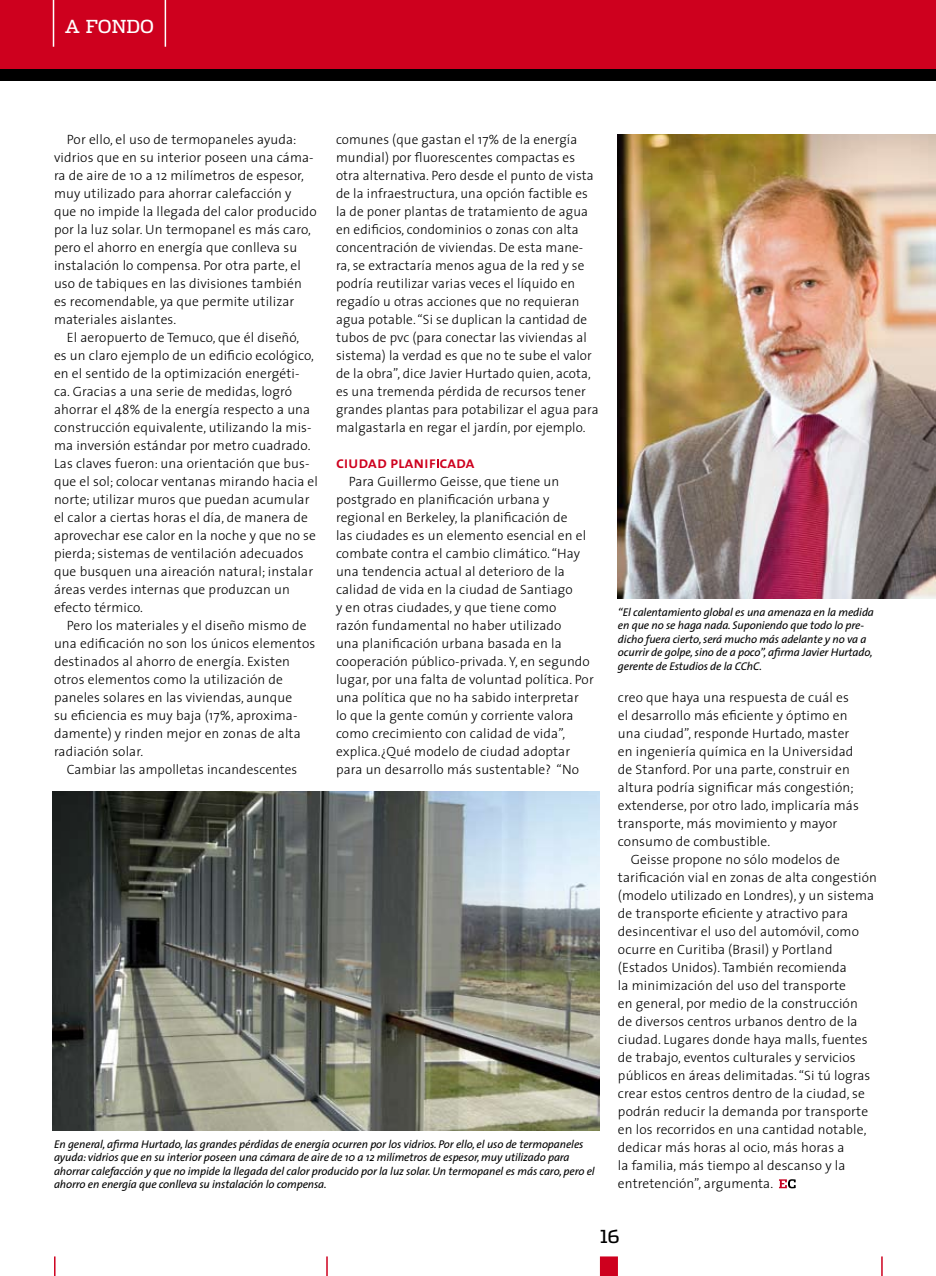
<style>
.page{position:relative;width:936px;height:1276px;background:#fff}
.page>*{position:absolute;margin:0;border:0;box-sizing:border-box;transform-origin:0 0}
.t1{font:18px "Dispatch";color:#fff}
.t2{font:18px "Dispatch";color:#000}
.t3{font:16.5px "The Sans Semi Bold Caps";letter-spacing:-.01em;color:#ce001e}
.t4{font:300 13.5px/18px "The Sans";letter-spacing:.01em;color:#000}
.t5{font:italic 11.25px/13.5px "The Sans";letter-spacing:-.01em;color:#000}
</style>
<div class="page">
<hr style="left:54px;top:1256px;width:2px;height:20px;background:#ce001e">
<svg style="left:881px;top:1256px;width:1px;height:20px"></svg>
<div style="left:600px;top:1256px;width:18px;height:20px;background:#ce001e"></div>
<hr style="left:326px;top:1256px;width:2px;height:20px;background:#ce001e">
<img style="left:618px;top:135px;width:317px;height:463px">
<div style="left:0;top:0;width:935px;height:72px;background:#ce001e"></div>
<div style="left:0;top:69px;width:935px;height:12px;background:#000"></div>
<hr style="left:53px;top:0;width:1px;height:47px;background:#fff">
<hr style="left:165px;top:0;width:1px;height:47px;background:#fff">
<svg style="left:779px;top:1179px;width:16px;height:9px"></svg>
<img style="left:53px;top:791px;width:547px;height:340px">
<h1 class="t1" style="left:65px;top:14px;width:91px">A FONDO</h1>
<p class="t4" style="left:54px;top:130px;width:264px;text-indent:13px">Por ello, el uso de termopaneles ayuda: vidrios que en su interior poseen una cáma&shy;ra de aire de 10 a 12 milímetros de espesor, muy utilizado para ahorrar calefacción y que no impide la llegada del calor producido por la luz solar. Un termopanel es más caro, pero el ahorro en energía que conlleva su instalación lo compensa. Por otra parte, el uso de tabiques en las divisiones también es recomendable, ya que permite utilizar materiales aislantes.</p>
<p class="t4" style="left:54px;top:328px;width:265px;text-indent:13px">El aeropuerto de Temuco, que él diseñó,<br>es un claro ejemplo de un edificio ecológico, en el sentido de la optimización energéti&shy;ca. Gracias a una serie de medidas, logró ahorrar el 48% de la energía respecto a una construcción equivalente, utilizando la mis&shy;ma inversión estándar por metro cuadrado.<br>Las claves fueron: una orientación que bus&shy;que el sol; colocar ventanas mirando hacia el norte; utilizar muros que puedan acumular el calor a ciertas horas el día, de manera de aprovechar ese calor en la noche y que no se pierda; sistemas de ventilación adecuados que busquen una aireación natural; instalar áreas verdes internas que produzcan un efecto térmico.</p>
<p class="t4" style="left:54px;top:616px;width:263px;text-indent:13px">Pero los materiales y el diseño mismo de una edificación no son los únicos elementos destinados al ahorro de energía. Existen otros elementos como la utilización de paneles solares en las viviendas, aunque<br>su eficiencia es muy baja (17%, aproxima&shy;damente) y rinden mejor en zonas de alta radiación solar.</p>
<p class="t4" style="left:67px;top:760px;width:232px">Cambiar las ampolletas incandescentes</p>
<p class="t4" style="left:336px;top:130px;width:264px">comunes (que gastan el 17% de la energía mundial) por fluorescentes compactas es otra alternativa. Pero desde el punto de vista de la infraestructura, una opción factible es la de poner plantas de tratamiento de agua en edificios, condominios o zonas con alta concentración de viviendas. De esta mane&shy;ra, se extractaría menos agua de la red y se podría reutilizar varias veces el líquido en regadío u otras acciones que no requieran agua potable. “Si se duplican la cantidad de tubos de pvc (para conectar las viviendas al sistema) la verdad es que no te sube el valor de la obra”, dice Javier Hurtado quien, acota, es una tremenda pérdida de recursos tener grandes plantas para potabilizar el agua para malgastarla en regar el jardín, por ejemplo.</p>
<p class="t3" style="left:336px;top:449px;width:140px">ciudad planif cada</p>
<p class="t4" style="left:336px;top:472px;width:259px;text-indent:13px">Para Guillermo Geisse, que tiene un postgrado en planificación urbana y regional en Berkeley, la planificación de<br>las ciudades es un elemento esencial en el combate contra el cambio climático. “Hay una tendencia actual al deterioro de la calidad de vida en la ciudad de Santiago<br>y en otras ciudades, y que tiene como<br>razón fundamental no haber utilizado<br>una planificación urbana basada en la cooperación público-privada. Y, en segundo lugar, por una falta de voluntad política. Por una política que no ha sabido interpretar<br>lo que la gente común y corriente valora como crecimiento con calidad de vida”, explica.¿Qué modelo de ciudad adoptar para un desarrollo más sustentable? “No</p>
<p class="t5" style="left:54px;top:1136px;width:542px">En general, afirma Hurtado, las grandes pérdidas de energía ocurren por los vidrios. Por ello, el uso de termopaneles ayuda: vidrios que en su interior poseen una cámara de aire de 10 a 12 milímetros de espesor, muy utilizado para ahorrar calefacción y que no impide la llegada del calor producido por la luz solar. Un termopanel es más caro, pero el ahorro en energía que conlleva su instalación lo compensa.</p>
<p class="t5" style="left:618px;top:605px;width:257px">“El calentamiento global es una amenaza en la medida en que no se haga nada. Suponiendo que todo lo pre&shy;dicho fuera cierto, será mucho más adelante y no va a ocurrir de golpe, sino de a poco”, afirma Javier Hurtado, gerente de Estudios de la CChC.</p>
<p class="t4" style="left:618px;top:688px;width:242px">creo que haya una respuesta de cuál es el desarrollo más eficiente y óptimo en una ciudad”, responde Hurtado, master en ingeniería química en la Universidad de Stanford. Por una parte, construir en altura podría significar más congestión; extenderse, por otro lado, implicaría más transporte, más movimiento y mayor consumo de combustible.</p>
<p class="t4" style="left:618px;top:850px;width:260px;text-indent:13px">Geisse propone no sólo modelos de tarificación vial en zonas de alta congestión (modelo utilizado en Londres), y un sistema de transporte eficiente y atractivo para desincentivar el uso del automóvil, como ocurre en Curitiba (Brasil) y Portland (Estados Unidos). También recomienda<br>la minimización del uso del transporte<br>en general, por medio de la construcción<br>de diversos centros urbanos dentro de la ciudad. Lugares donde haya malls, fuentes de trabajo, eventos culturales y servicios públicos en áreas delimitadas. “Si tú logras crear estos centros dentro de la ciudad, se podrán reducir la demanda por transporte en los recorridos en una cantidad notable, dedicar más horas al ocio, más horas a<br>la familia, más tiempo al descanso y la entretención”, argumenta.</p>
<h1 class="t2" style="left:600px;top:1224px;width:21px">16</h1>
</div>
